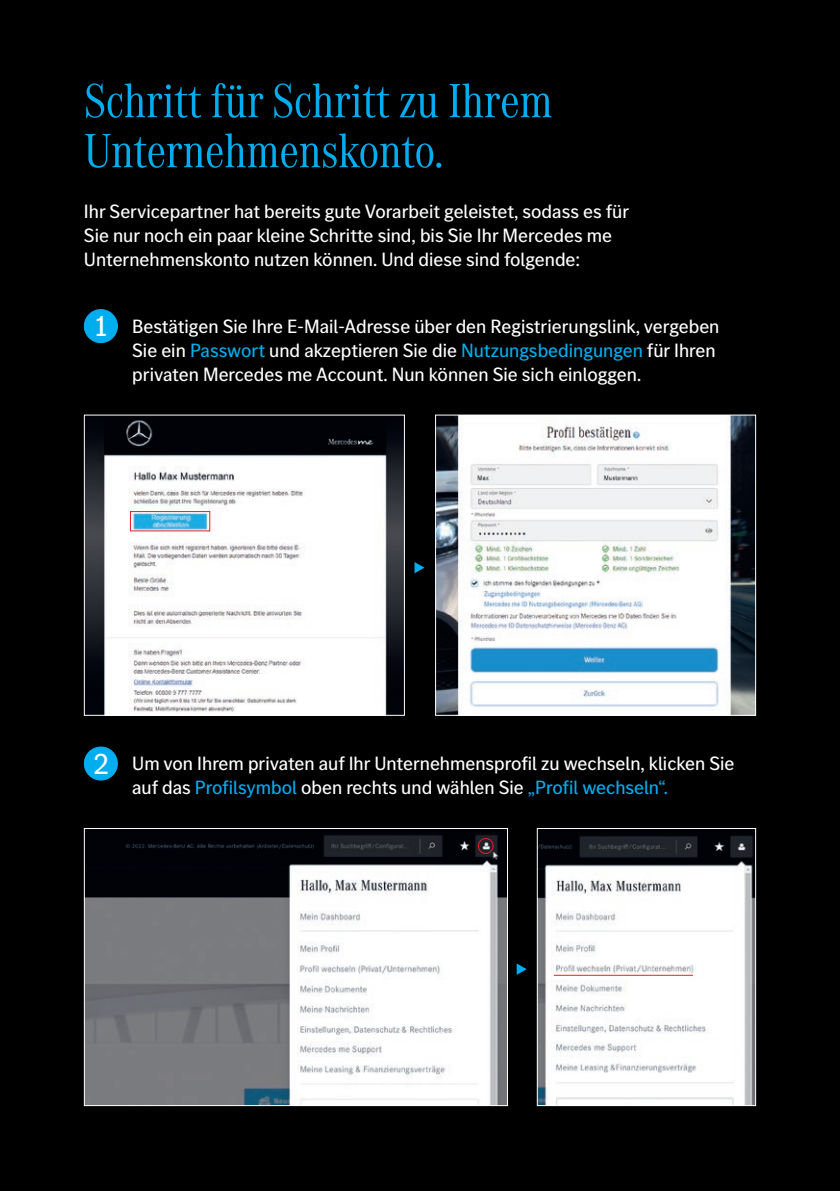
<style>
.page{position:relative;width:840px;height:1191px;background:#fff}
.page>*{position:absolute;margin:0;border:0;box-sizing:border-box;transform-origin:0 0}
.t1{font:50px/50px "MB Corpo A Title Cond";color:#00aeef}
.t2{font:30px "MB Corpo S Title";color:#fff}
.t3{font:20px/24px "MB Corpo S Title";color:#fff}
.s1{color:#00aeef}
</style>
<div class="page">
<div style="left:0;top:0;width:839px;height:1191px;background:#000"></div>
<img style="left:437px;top:416px;width:316px;height:298px">
<div style="left:435px;top:414px;width:320px;height:302px;border:1px solid #fff"></div>
<svg style="left:414px;top:562px;width:10px;height:11px"></svg>
<svg style="left:516px;top:963px;width:10px;height:11px"></svg>
<img style="left:86px;top:834px;width:419px;height:270px">
<div style="left:84px;top:828px;width:423px;height:278px;border:1px solid #fff"></div>
<div style="left:477px;top:838px;width:16px;height:16px;border:1px solid #ee1d23;border-radius:50%"></div>
<img style="left:538px;top:835px;width:215px;height:269px">
<div style="left:536px;top:828px;width:219px;height:278px;border:1px solid #fff"></div>
<hr style="left:553px;top:974px;width:139px;height:1px;background:#ee1d23">
<img style="left:86px;top:420px;width:316px;height:294px">
<div style="left:84px;top:414px;width:320px;height:302px;border:1px solid #fff"></div>
<div style="left:130px;top:511px;width:80px;height:20px;border:1px solid #ee1d23"></div>
<div style="left:84px;top:309px;width:33px;height:33px;background:#00aeef;border-radius:50%"></div>
<div style="left:84px;top:309px;width:34px;height:34px;border:1px solid #00aeef;border-radius:50%"></div>
<div style="left:84px;top:747px;width:33px;height:33px;background:#00aeef;border-radius:50%"></div>
<div style="left:84px;top:746px;width:34px;height:34px;border:1px solid #00aeef;border-radius:50%"></div>
<h1 class="t1" style="left:84px;top:72px;width:469px">Schritt für Schritt zu Ihrem<br>Unternehmenskonto.</h1>
<p class="t3" style="left:84px;top:199px;width:546px">Ihr Servicepartner hat bereits gute Vorarbeit geleistet, sodass es für<br>Sie nur noch ein paar kleine Schritte sind, bis Sie Ihr Mercedes me<br>Unternehmenskonto nutzen können. Und diese sind folgende:</p>
<h2 class="t2" style="left:95px;top:307px;width:13px">1</h2>
<p class="t3" style="left:132px;top:313px;width:588px">Bestätigen Sie Ihre E-Mail-Adresse über den Registrierungslink, vergeben<br>Sie ein <span class="s1">Passwort</span> und akzeptieren Sie die <span class="s1">Nutzungsbedingungen</span> für Ihren privaten Mercedes me Account. Nun können Sie sich einloggen.</p>
<h2 class="t2" style="left:93px;top:744px;width:17px">2</h2>
<p class="t3" style="left:132px;top:750px;width:603px">Um von Ihrem privaten auf Ihr Unternehmensprofil zu wechseln, klicken Sie auf das <span class="s1">Profilsymbol</span> oben rechts und wählen Sie <span class="s1">„Profil wechseln“.</span></p>
</div>
